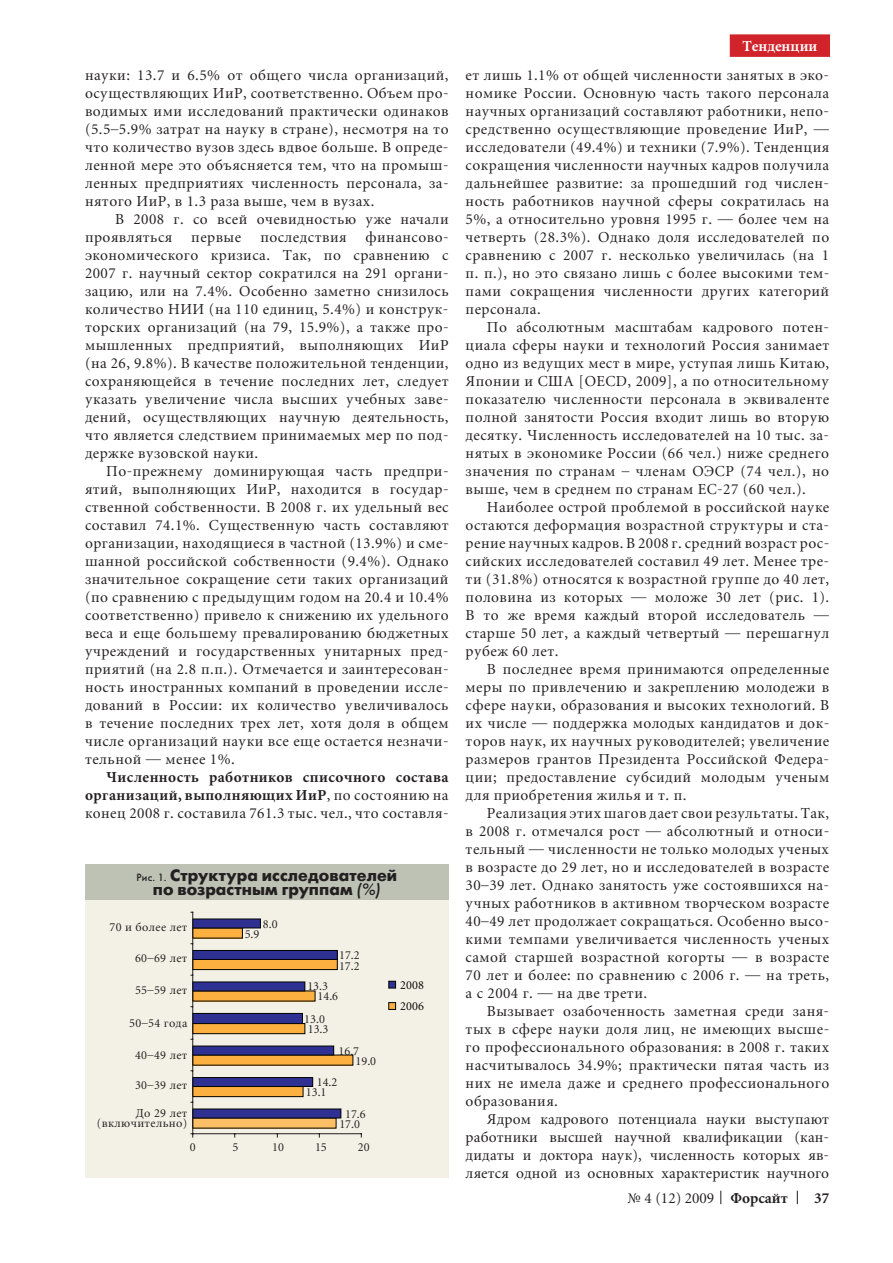
<style>
.page{position:relative;width:893px;height:1263px;background:#fff}
.page>*{position:absolute;margin:0;border:0;box-sizing:border-box;transform-origin:0 0}
.t1{font:700 16.5px/13.5px "Futura Futuris C";letter-spacing:.005em;color:#231f20;text-align:center}
.t2{font:15px/18px "Miniature";letter-spacing:.03em;color:#231f20;text-align:justify}
.t3{font:700 15px/18px "Miniature";letter-spacing:.03em;color:#231f20;text-align:justify}
.t4{font:700 15px "Miniature";color:#fff}
.t5{font:12px/10.5px "Miniature";letter-spacing:.03em;color:#231f20}
.t6{font:12px/21.3px "Miniature";letter-spacing:.015em;color:#040503}
.s1{font-weight:400}
.s2{font-weight:400;font-size:10.5px}
.s3{font-weight:400;font-style:italic}
.s4{font-weight:700}
</style>
<div class="page">
<div style="left:730px;top:34px;width:100px;height:23px;background:#d1232a"></div>
<svg style="left:720px;top:1191px;width:1px;height:13px"></svg>
<svg style="left:797px;top:1191px;width:1px;height:13px"></svg>
<div style="left:85px;top:887px;width:364px;height:291px;background:#f3f0e5"></div>
<div style="left:193px;top:1118px;width:143px;height:10px;background:#fdbf66"></div>
<div style="left:193px;top:1086px;width:110px;height:10px;background:#fbb03f"></div>
<div style="left:193px;top:1086px;width:110px;height:11px;border:1px solid #040503"></div>
<div style="left:193px;top:1055px;width:160px;height:10px;background:#fbb03f"></div>
<div style="left:193px;top:1055px;width:160px;height:10px;border:1px solid #040503"></div>
<div style="left:193px;top:1023px;width:112px;height:11px;background:#fbb03f"></div>
<div style="left:193px;top:1023px;width:112px;height:11px;border:1px solid #040503"></div>
<div style="left:193px;top:991px;width:122px;height:10px;background:#fbb03f"></div>
<div style="left:193px;top:959px;width:144px;height:10px;background:#fbb03f"></div>
<div style="left:193px;top:959px;width:144px;height:11px;border:1px solid #040503"></div>
<div style="left:193px;top:928px;width:49px;height:10px;background:#fbb03f"></div>
<div style="left:193px;top:1109px;width:148px;height:9px;background:#2e3092"></div>
<div style="left:193px;top:1077px;width:120px;height:9px;background:#2e3092"></div>
<div style="left:193px;top:1077px;width:120px;height:10px;border:1px solid #040503"></div>
<div style="left:193px;top:1046px;width:141px;height:9px;background:#2e3092"></div>
<div style="left:193px;top:1013px;width:110px;height:10px;background:#2e3092"></div>
<div style="left:193px;top:1013px;width:110px;height:11px;border:1px solid #040503"></div>
<div style="left:193px;top:982px;width:112px;height:9px;background:#2e3092"></div>
<div style="left:193px;top:950px;width:144px;height:9px;background:#2e3092"></div>
<div style="left:193px;top:950px;width:144px;height:10px;border:1px solid #040503"></div>
<div style="left:193px;top:919px;width:68px;height:9px;background:#2e3092"></div>
<hr style="left:193px;top:1133px;width:168px;height:1px;background:#231f20">
<hr style="left:192px;top:912px;width:1px;height:222px;background:#231f20">
<div style="left:389px;top:981px;width:7px;height:7px;background:#2e3092"></div>
<div style="left:389px;top:981px;width:7px;height:7px;border:1px solid #040503"></div>
<div style="left:389px;top:1003px;width:7px;height:6px;background:#fbb03f"></div>
<div style="left:389px;top:1002px;width:7px;height:8px;border:1px solid #040503"></div>
<div style="left:85px;top:864px;width:364px;height:36px;background:#bec2b5"></div>
<p class="t2" style="left:85px;top:66px;width:365px">науки: 13.7 и 6.5% от общего числа организаций, осуществляющих ИиР, соответственно. Объем про&shy;водимых ими исследований практически одинаков (5.5–5.9% затрат на науку в стране), несмотря на то что количество вузов здесь вдвое больше. В опреде&shy;ленной мере это объясняется тем, что на промыш&shy;ленных предприятиях численность персонала, за&shy;нятого ИиР, в 1.3 раза выше, чем в вузах.</p>
<p class="t2" style="left:85px;top:210px;width:365px;text-indent:30px">В 2008 г. со всей очевидностью уже начали проявляться</p>
<p class="t2" style="left:85px;top:228px;width:365px;text-indent:280px">финансово&shy;экономического кризиса. Так, по сравнению с 2007 г. научный сектор сократился на 291 органи&shy;зацию, или на 7.4%. Особенно заметно снизилось количество НИИ (на 110 единиц, 5.4%) и конструк&shy;торских организаций (на 79, 15.9%), а также про&shy;мышленных предприятий, выполняющих ИиР (на 26, 9.8%). В качестве положительной тенденции, сохраняющейся в течение последних лет, следует указать увеличение числа высших учебных заве&shy;дений, осуществляющих научную деятельность, что является следствием принимаемых мер по под&shy;держке вузовской науки.</p>
<p class="t2" style="left:85px;top:462px;width:365px;text-indent:21px">По-прежнему доминирующая часть предпри&shy;ятий, выполняющих ИиР, находится в государ&shy;ственной собственности. В 2008 г. их удельный вес составил 74.1%. Существенную часть составляют организации, находящиеся в частной (13.9%) и сме&shy;шанной российской собственности (9.4%). Однако значительное сокращение сети таких организаций (по сравнению с предыдущим годом на 20.4 и 10.4% соответственно) привело к снижению их удельного веса и еще большему превалированию бюджетных учреждений и государственных унитарных пред&shy;приятий (на 2.8 п.п.). Отмечается и заинтересован&shy;ность иностранных компаний в проведении иссле&shy;дований в России: их количество увеличивалось в течение последних трех лет, хотя доля в общем числе организаций науки все еще остается незначи&shy;тельной — менее 1%.</p>
<p class="t3" style="left:85px;top:768px;width:365px;text-indent:21px">Численность работников списочного состава организаций, выполняющих ИиР<span class="s1">, по состоянию на конец 2008 г. составила 761.3 тыс. чел., что составля-</span></p>
<p class="t2" style="left:191px;top:228px;width:52px">первые</p>
<p class="t2" style="left:260px;top:228px;width:88px">последствия</p>
<p class="t1" style="left:136px;top:869px;width:262px"><span class="s2">Рис. 1.</span> Структура исследователей по возрастным группам <span class="s3">(%)</span></p>
<p class="t5" style="left:109px;top:922px;width:79px">70 и более лет</p>
<p class="t5" style="left:135px;top:953px;width:54px">60–69 лет</p>
<p class="t5" style="left:135px;top:985px;width:54px">55–59 лет</p>
<p class="t5" style="left:129px;top:1018px;width:60px">50–54 года</p>
<p class="t5" style="left:135px;top:1050px;width:54px">40–49 лет</p>
<p class="t5" style="left:135px;top:1080px;width:54px">30–39 лет</p>
<p class="t5" style="left:97px;top:1108px;width:92px;text-align:right">До 29 лет (включительно)</p>
<p class="t5" style="left:263px;top:919px;width:16px">8.0</p>
<p class="t5" style="left:245px;top:929px;width:16px">5.9</p>
<p class="t5" style="left:339px;top:950px;width:22px">17.2<br>17.2</p>
<p class="t6" style="left:400px;top:975px;width:26px">2008<br>2006</p>
<p class="t5" style="left:318px;top:982px;width:22px;line-height:10.1px;text-indent:-10px">13.3<br>14.6</p>
<p class="t5" style="left:304px;top:1014px;width:26px">13.0<br>13.3</p>
<p class="t5" style="left:356px;top:1046px;width:22px;line-height:10.1px;text-indent:-17px">16.7<br>19.0</p>
<p class="t5" style="left:306px;top:1078px;width:33px;line-height:9.9px;text-indent:11px">14.2<br>13.1</p>
<p class="t5" style="left:339px;top:1109px;width:28px;text-align:center">17.6<br>17.0</p>
<p class="t5" style="left:190px;top:1142px;width:7px">0</p>
<p class="t5" style="left:232px;top:1142px;width:7px">5</p>
<p class="t5" style="left:272px;top:1142px;width:13px">10</p>
<p class="t5" style="left:315px;top:1142px;width:13px">15</p>
<p class="t5" style="left:358px;top:1142px;width:13px">20</p>
<p class="t4" style="left:742px;top:38px;width:76px">Тенденции</p>
<p class="t2" style="left:466px;top:66px;width:365px">ет лишь 1.1% от общей численности занятых в эко&shy;номике России. Основную часть такого персонала научных организаций составляют работники, непо&shy;средственно осуществляющие проведение ИиР, — исследователи (49.4%) и техники (7.9%). Тенденция сокращения численности научных кадров получила дальнейшее развитие: за прошедший год числен&shy;ность работников научной сферы сократилась на 5%, а относительно уровня 1995 г. — более чем на четверть (28.3%). Однако доля исследователей по сравнению с 2007 г. несколько увеличилась (на 1 п. п.), но это связано лишь с более высокими тем&shy;пами сокращения численности других категорий персонала.</p>
<p class="t2" style="left:466px;top:318px;width:365px;text-indent:21px">По абсолютным масштабам кадрового потен&shy;циала сферы науки и технологий Россия занимает одно из ведущих мест в мире, уступая лишь Китаю, Японии и США [OECD, 2009], а по относительному показателю численности персонала в эквиваленте полной занятости Россия входит лишь во вторую десятку. Численность исследователей на 10 тыс. за&shy;нятых в экономике России (66 чел.) ниже среднего значения по странам – членам ОЭСР (74 чел.), но выше, чем в среднем по странам ЕС-27 (60 чел.).</p>
<p class="t2" style="left:466px;top:498px;width:365px;text-indent:21px">Наиболее острой проблемой в российской науке остаются деформация возрастной структуры и ста&shy;рение научных кадров. В 2008 г. средний возраст рос&shy;сийских исследователей составил 49 лет. Менее тре&shy;ти (31.8%) относятся к возрастной группе до 40 лет, половина из которых — моложе 30 лет (рис. 1).<br>В то же время каждый второй исследователь — старше 50 лет, а каждый четвертый — перешагнул рубеж 60 лет.</p>
<p class="t2" style="left:466px;top:660px;width:365px;text-indent:21px">В последнее время принимаются определенные меры по привлечению и закреплению молодежи в сфере науки, образования и высоких технологий. В их числе — поддержка молодых кандидатов и док&shy;торов наук, их научных руководителей; увеличение размеров грантов Президента Российской Федера&shy;ции; предоставление субсидий молодым ученым для приобретения жилья и т. п.</p>
<p class="t2" style="left:466px;top:804px;width:365px;text-indent:21px">Реализация этих шагов дает свои результаты. Так, в 2008 г. отмечался рост — абсолютный и относи&shy;тельный — численности не только молодых ученых в возрасте до 29 лет, но и исследователей в возрасте 30–39 лет. Однако занятость уже состоявшихся на&shy;учных работников в активном творческом возрасте 40–49 лет продолжает сокращаться. Особенно высо&shy;кими темпами увеличивается численность ученых самой старшей возрастной когорты — в возрасте 70 лет и более: по сравнению с 2006 г. — на треть, а с 2004 г. — на две трети.</p>
<p class="t2" style="left:466px;top:1002px;width:365px;text-indent:21px">Вызывает озабоченность заметная среди заня&shy;тых в сфере науки доля лиц, не имеющих высше&shy;го профессионального образования: в 2008 г. таких насчитывалось 34.9%; практически пятая часть из них не имела даже и среднего профессионального образования.</p>
<p class="t2" style="left:466px;top:1110px;width:365px;text-indent:21px">Ядром кадрового потенциала науки выступают работники высшей научной квалификации (кан&shy;дидаты и доктора наук), численность которых яв&shy;ляется одной из основных характеристик научного</p>
<p class="t2" style="left:628px;top:1190px;width:162px">№ 4 (12) 2009 <span class="s4">Форсайт</span></p>
<p class="t3" style="left:814px;top:1190px;width:16px">37</p>
</div>
